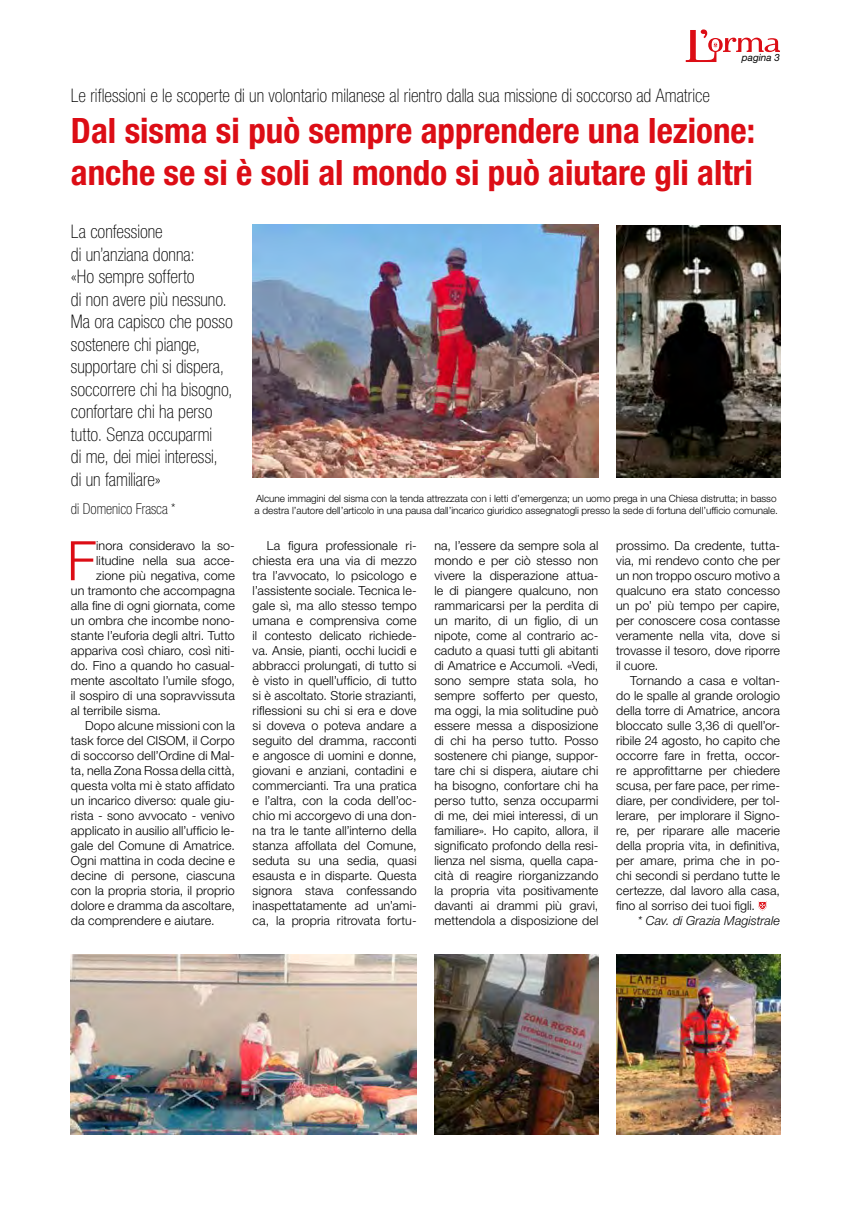
<style>
.page{position:relative;width:851px;height:1205px;background:#fff}
.page>*{position:absolute;margin:0;border:0;box-sizing:border-box;transform-origin:0 0}
.t1{font:300 54.5px "Helvetica Neue LT Std";color:#dc0d15}
.t2{font:700 condensed 35px/41.2px "Helvetica Neue LT Std";color:#dc0d15}
.t3{font:100 condensed 18.75px/22.5px "Helvetica Neue LT Std";color:#000}
.t4{font:100 condensed 15px "Helvetica Neue LT Std";color:#000}
.t5{font:300 12.5px/15px "Helvetica Neue LT Std";letter-spacing:.005em;color:#000;text-align:justify}
.t6{font:italic 300 12.5px "Helvetica Neue LT Std";letter-spacing:.005em;color:#000}
.t7{font:300 10px/12px "Helvetica Neue LT Std";letter-spacing:-.005em;color:#000}
.t8{font:italic 10px "Helvetica Neue LT Std";color:#000}
</style>
<div class="page">
<svg style="left:685px;top:29px;width:94px;height:33px"></svg>
<img style="left:71px;top:954px;width:345px;height:180px">
<img style="left:252px;top:225px;width:346px;height:252px">
<img style="left:616px;top:225px;width:163px;height:252px">
<img style="left:434px;top:954px;width:164px;height:180px">
<img style="left:616px;top:954px;width:164px;height:180px">
<svg style="left:758px;top:901px;width:8px;height:9px"></svg>
<p class="t8" style="left:741px;top:52px;width:40px">pagina 3</p>
<h3 class="t3" style="left:71px;top:84px;width:640px">Le riflessioni e le scoperte di un volontario milanese al rientro dalla sua missione di soccorso ad Amatrice</h3>
<h2 class="t2" style="left:71px;top:110px;width:685px">Dal sisma si può sempre apprendere una lezione: anche se si è soli al mondo si può aiutare gli altri</h2>
<p class="t3" style="left:71px;top:220px;width:163px">La confessione<br>di un’anziana donna:<br>«Ho sempre sofferto<br>di non avere più nessuno.<br>Ma ora capisco che posso sostenere chi piange, supportare chi si dispera, soccorrere chi ha bisogno, confortare chi ha perso tutto. Senza occuparmi<br>di me, dei miei interessi, di un familiare»</p>
<p class="t4" style="left:71px;top:500px;width:106px">di Domenico Frasca *</p>
<p class="t7" style="left:254px;top:492px;width:525px">Alcune immagini del sisma con la tenda attrezzata con i letti d’emergenza; un uomo prega in una Chiesa distrutta; in basso a destra l’autore dell’articolo in una pausa dall’incarico giuridico assegnatogli presso la sede di fortuna dell’ufficio comunale.</p>
<p class="t5" style="left:252px;top:538px;width:165px;text-indent:14px">La figura professionale ri&shy;chiesta era una via di mezzo tra l’avvocato, lo psicologo e l’assistente sociale. Tecnica le&shy;gale sì, ma allo stesso tempo umana e comprensiva come il contesto delicato richiede&shy;va. Ansie, pianti, occhi lucidi e abbracci prolungati, di tutto si è visto in quell’ufficio, di tutto si è ascoltato. Storie strazianti, riflessioni su chi si era e dove si doveva o poteva andare a seguito del dramma, racconti e angosce di uomini e donne, giovani e anziani, contadini e commercianti. Tra una pratica e l’altra, con la coda dell’oc&shy;chio mi accorgevo di una don&shy;na tra le tante all’interno della stanza affollata del Comune, seduta su una sedia, quasi esausta e in disparte. Questa signora stava confessando inaspettatamente ad un’ami&shy;ca, la propria ritrovata fortu-</p>
<p class="t5" style="left:434px;top:538px;width:165px">na, l’essere da sempre sola al mondo e per ciò stesso non vivere la disperazione attua&shy;le di piangere qualcuno, non rammaricarsi per la perdita di un marito, di un figlio, di un nipote, come al contrario ac&shy;caduto a quasi tutti gli abitanti di Amatrice e Accumoli. «Vedi, sono sempre stata sola, ho sempre sofferto per questo, ma oggi, la mia solitudine può essere messa a disposizione di chi ha perso tutto. Posso sostenere chi piange, suppor&shy;tare chi si dispera, aiutare chi ha bisogno, confortare chi ha perso tutto, senza occuparmi di me, dei miei interessi, di un familiare». Ho capito, allora, il significato profondo della resi&shy;lienza nel sisma, quella capa&shy;cità di reagire riorganizzando la propria vita positivamente davanti ai drammi più gravi, mettendola a disposizione del</p>
<p class="t5" style="left:616px;top:538px;width:165px">prossimo. Da credente, tutta&shy;via, mi rendevo conto che per un non troppo oscuro motivo a qualcuno era stato concesso un po’ più tempo per capire, per conoscere cosa contasse veramente nella vita, dove si trovasse il tesoro, dove riporre il cuore.</p>
<h1 class="t1" style="left:67px;top:527px;width:31px">F</h1>
<p class="t5" style="left:96px;top:538px;width:140px">inora consideravo la so-</p>
<p class="t5" style="left:96px;top:553px;width:140px">litudine nella sua acce-</p>
<p class="t5" style="left:96px;top:568px;width:140px">zione più negativa, come</p>
<p class="t5" style="left:71px;top:583px;width:165px">un tramonto che accompagna</p>
<p class="t5" style="left:71px;top:598px;width:165px">alla fine di ogni giornata, come</p>
<p class="t5" style="left:71px;top:613px;width:165px">un ombra che incombe nono-</p>
<p class="t5" style="left:71px;top:628px;width:165px">stante l’euforia degli altri. Tutto</p>
<p class="t5" style="left:71px;top:643px;width:165px">appariva così chiaro, così niti-</p>
<p class="t5" style="left:71px;top:658px;width:165px">do. Fino a quando ho casual-</p>
<p class="t5" style="left:71px;top:673px;width:165px">mente ascoltato l’umile sfogo,</p>
<p class="t5" style="left:71px;top:688px;width:165px">il sospiro di una sopravvissuta</p>
<p class="t5" style="left:71px;top:703px;width:92px">al terribile sisma.</p>
<p class="t5" style="left:85px;top:718px;width:151px">Dopo alcune missioni con la</p>
<p class="t5" style="left:71px;top:733px;width:165px">task force del CISOM, il Corpo</p>
<p class="t5" style="left:71px;top:748px;width:165px">di soccorso dell’Ordine di Mal-</p>
<p class="t5" style="left:71px;top:763px;width:165px">ta, nella Zona Rossa della città,</p>
<p class="t5" style="left:71px;top:778px;width:165px">questa volta mi è stato affidato</p>
<p class="t5" style="left:71px;top:793px;width:165px">un incarico diverso: quale giu-</p>
<p class="t5" style="left:71px;top:808px;width:165px">rista - sono avvocato - venivo</p>
<p class="t5" style="left:71px;top:823px;width:165px">applicato in ausilio all’ufficio le-</p>
<p class="t5" style="left:71px;top:838px;width:165px">gale del Comune di Amatrice.</p>
<p class="t5" style="left:71px;top:853px;width:165px">Ogni mattina in coda decine e</p>
<p class="t5" style="left:71px;top:868px;width:165px">decine di persone, ciascuna</p>
<p class="t5" style="left:71px;top:883px;width:165px">con la propria storia, il proprio</p>
<p class="t5" style="left:71px;top:898px;width:165px">dolore e dramma da ascoltare,</p>
<p class="t5" style="left:71px;top:913px;width:145px">da comprendere e aiutare.</p>
<p class="t5" style="left:616px;top:673px;width:165px;text-indent:14px">Tornando a casa e voltan&shy;do le spalle al grande orologio della torre di Amatrice, ancora bloccato sulle 3,36 di quell’or&shy;ribile 24 agosto, ho capito che occorre fare in fretta, occor&shy;re approfittarne per chiedere scusa, per fare pace, per rime&shy;diare, per condividere, per tol&shy;lerare, per implorare il Signo&shy;re, per riparare alle macerie della propria vita, in definitiva, per amare, prima che in po&shy;chi secondi si perdano tutte le certezze, dal lavoro alla casa, fino al sorriso dei tuoi figli.</p>
<p class="t6" style="left:638px;top:913px;width:143px">* Cav. di Grazia Magistrale</p>
</div>
